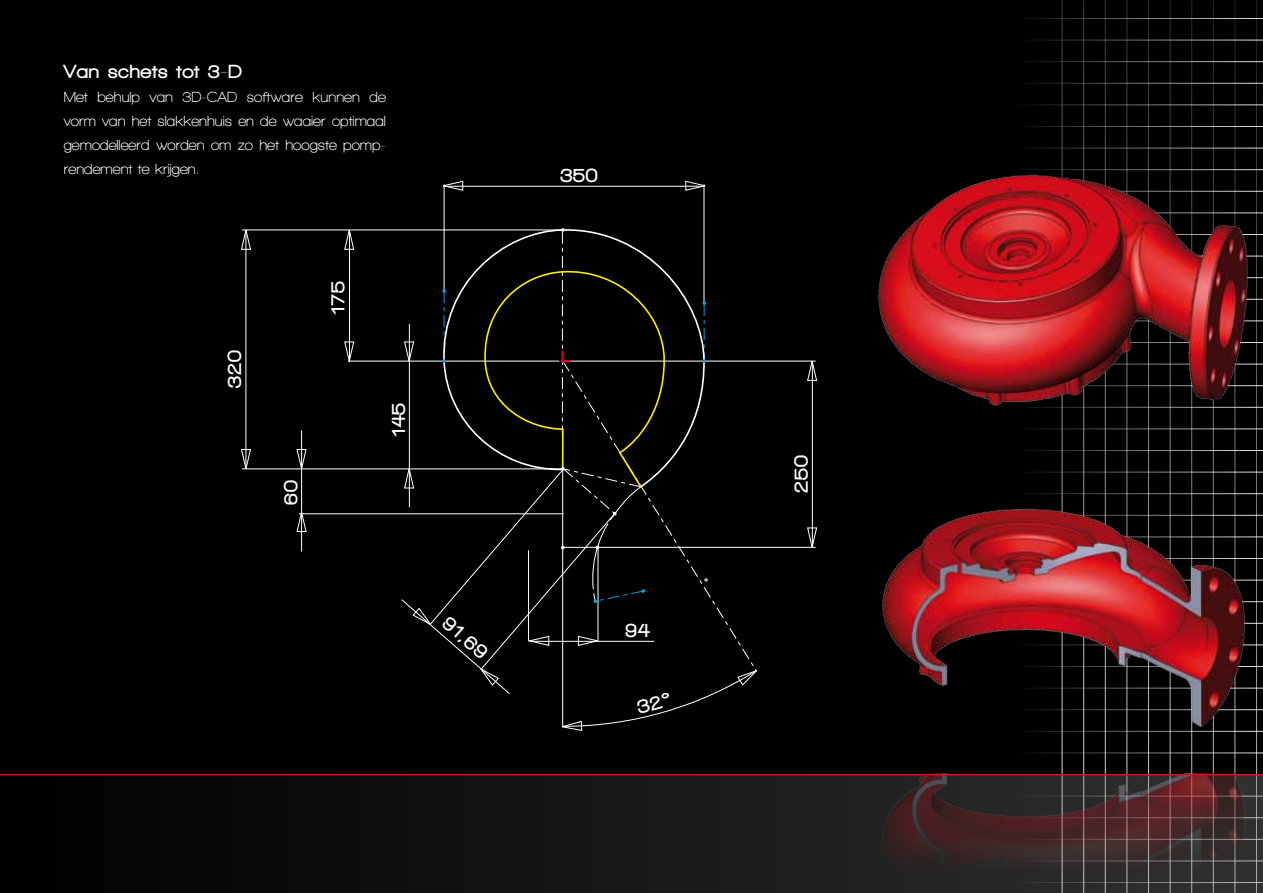
<style>
.page{position:relative;width:1263px;height:893px;background:#000}
.page>*{position:absolute;margin:0;border:0;box-sizing:border-box;transform-origin:0 0}
.t1{font:900 20.25px "Walkway";letter-spacing:.05em;color:#fff}
.t2{font:900 19.5px "Walkway";letter-spacing:.05em;color:#fff}
.t3{font:700 15px/24px "Walkway";color:#fff;text-align:justify}
</style>
<div class="page">
<hr style="left:1011px;top:18px;width:252px;height:1px;background:#fff">
<hr style="left:1011px;top:40px;width:252px;height:1px;background:#fff">
<hr style="left:1011px;top:61px;width:252px;height:1px;background:#fff">
<hr style="left:1011px;top:83px;width:252px;height:1px;background:#fff">
<hr style="left:1011px;top:104px;width:252px;height:1px;background:#fff">
<hr style="left:1011px;top:126px;width:252px;height:1px;background:#fff">
<hr style="left:1011px;top:148px;width:252px;height:1px;background:#fff">
<hr style="left:1011px;top:428px;width:252px;height:1px;background:#fff">
<hr style="left:1011px;top:450px;width:252px;height:1px;background:#fff">
<hr style="left:1011px;top:472px;width:252px;height:1px;background:#fff">
<hr style="left:1011px;top:493px;width:252px;height:1px;background:#fff">
<hr style="left:1011px;top:515px;width:252px;height:1px;background:#fff">
<hr style="left:1011px;top:536px;width:252px;height:1px;background:#fff">
<hr style="left:1011px;top:558px;width:252px;height:1px;background:#fff">
<hr style="left:1011px;top:580px;width:252px;height:1px;background:#fff">
<hr style="left:1011px;top:601px;width:252px;height:1px;background:#fff">
<hr style="left:1011px;top:623px;width:252px;height:1px;background:#fff">
<hr style="left:1011px;top:644px;width:252px;height:1px;background:#fff">
<hr style="left:1011px;top:666px;width:252px;height:1px;background:#fff">
<hr style="left:1011px;top:688px;width:252px;height:1px;background:#fff">
<hr style="left:1011px;top:709px;width:252px;height:1px;background:#fff">
<hr style="left:1011px;top:731px;width:252px;height:1px;background:#fff">
<hr style="left:1011px;top:752px;width:252px;height:1px;background:#fff">
<hr style="left:1062px;top:0;width:1px;height:893px;background:#fff">
<hr style="left:1083px;top:0;width:1px;height:893px;background:#fff">
<hr style="left:1105px;top:0;width:1px;height:893px;background:#fff">
<hr style="left:1126px;top:0;width:1px;height:893px;background:#fff">
<hr style="left:1148px;top:0;width:1px;height:893px;background:#fff">
<hr style="left:1170px;top:0;width:1px;height:893px;background:#fff">
<hr style="left:1191px;top:0;width:1px;height:893px;background:#fff">
<hr style="left:1213px;top:0;width:1px;height:893px;background:#fff">
<hr style="left:1234px;top:0;width:1px;height:893px;background:#fff">
<hr style="left:1256px;top:0;width:1px;height:893px;background:#fff">
<hr style="left:242px;top:230px;width:322px;height:1px;background:#fff">
<hr style="left:245px;top:230px;width:1px;height:239px;background:#fff">
<hr style="left:301px;top:431px;width:1px;height:120px;background:#fff">
<hr style="left:349px;top:231px;width:1px;height:131px;background:#fff">
<hr style="left:444px;top:184px;width:1px;height:107px;background:#fff">
<hr style="left:704px;top:184px;width:1px;height:119px;background:#fff">
<hr style="left:812px;top:361px;width:1px;height:186px;background:#fff">
<hr style="left:242px;top:468px;width:322px;height:1px;background:#fff">
<hr style="left:299px;top:513px;width:265px;height:1px;background:#fff">
<hr style="left:563px;top:547px;width:253px;height:1px;background:#fff">
<hr style="left:565px;top:361px;width:251px;height:1px;background:#fff">
<hr style="left:348px;top:361px;width:211px;height:1px;background:#fff">
<hr style="left:443px;top:186px;width:261px;height:1px;background:#fff">
<svg style="left:344px;top:341px;width:11px;height:21px"></svg>
<svg style="left:241px;top:449px;width:10px;height:21px"></svg>
<svg style="left:296px;top:449px;width:11px;height:21px"></svg>
<svg style="left:807px;top:527px;width:10px;height:21px"></svg>
<svg style="left:344px;top:229px;width:11px;height:21px"></svg>
<svg style="left:241px;top:229px;width:10px;height:21px"></svg>
<svg style="left:296px;top:511px;width:11px;height:21px"></svg>
<svg style="left:807px;top:360px;width:10px;height:21px"></svg>
<svg style="left:685px;top:180px;width:21px;height:11px"></svg>
<svg style="left:443px;top:180px;width:20px;height:11px"></svg>
<img style="left:882px;top:493px;width:373px;height:241px">
<img style="left:878px;top:160px;width:385px;height:260px">
<svg style="left:0;top:775px;width:1263px;height:118px;fill:#111011"></svg>
<img style="left:873px;top:773px;width:382px;height:120px">
<hr style="left:0;top:774px;width:1263px;height:1px;background:#e2001a">
<svg style="left:400px;top:228px;width:358px;height:503px"></svg>
<h2 class="t2" style="left:64px;top:61px;width:179px">Van schets tot 3-D</h2>
<p class="t3" style="left:64px;top:85px;width:324px">Met behulp van 3D-CAD software kunnen de vorm van het slakkenhuis en de waaier optimaal gemodelleerd worden om zo het hoogste pomp&shy;rendement te krijgen.</p>
<h1 class="t1" style="left:224px;top:388px;width:39px;rotate:-90deg">320</h1>
<h1 class="t1" style="left:327px;top:315px;width:35px;rotate:-90deg">175</h1>
<h1 class="t1" style="left:280px;top:505px;width:26px;rotate:-90deg">60</h1>
<h1 class="t1" style="left:387px;top:437px;width:35px;rotate:-90deg">145</h1>
<h1 class="t1" style="left:452px;top:611px;width:55px;rotate:41deg">91,69</h1>
<h1 class="t1" style="left:560px;top:164px;width:39px">350</h1>
<h1 class="t1" style="left:625px;top:619px;width:26px">94</h1>
<h1 class="t1" style="left:790px;top:493px;width:39px;rotate:-90deg">250</h1>
</div>
